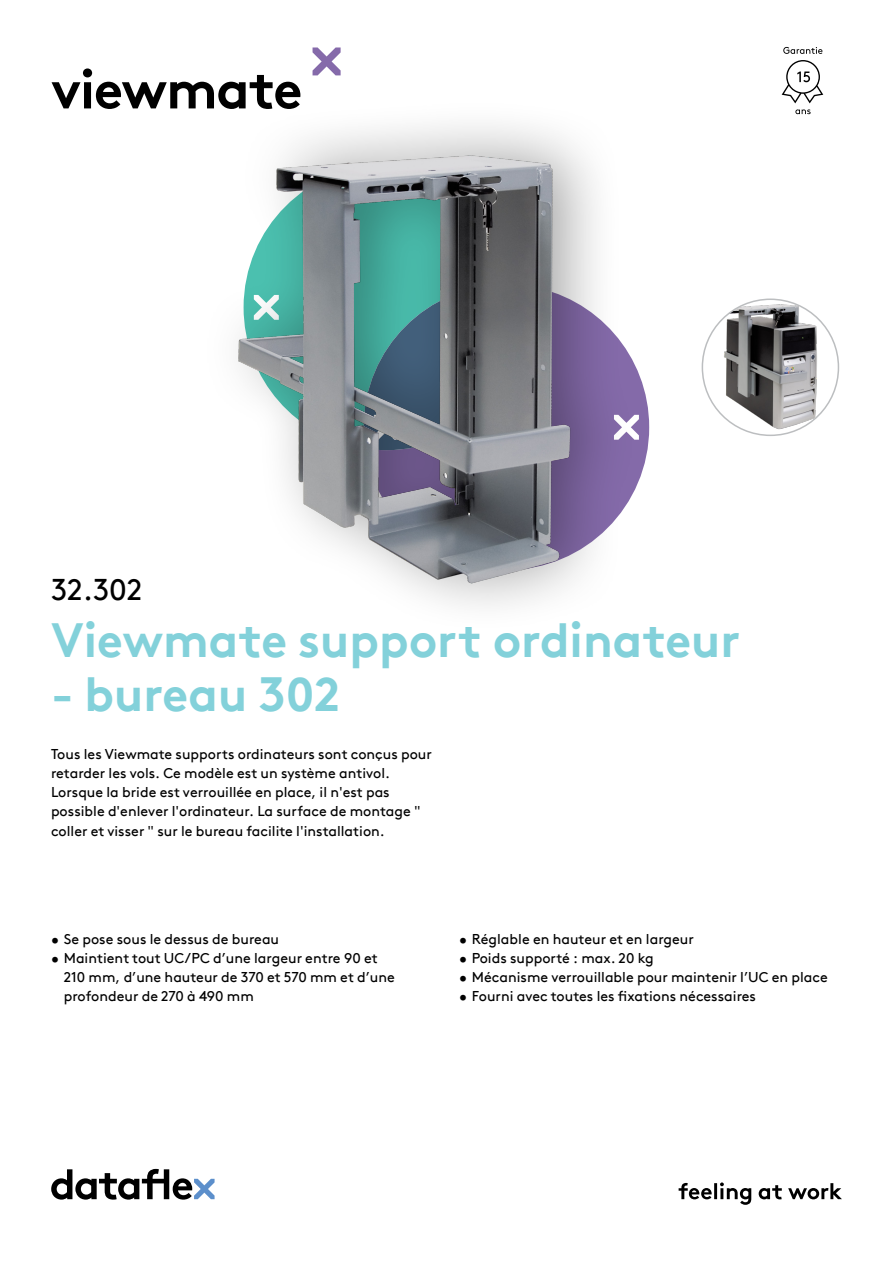
<style>
.page{position:relative;width:893px;height:1263px;background:#fff}
.page>*{position:absolute;margin:0;border:0;box-sizing:border-box;transform-origin:0 0}
.hoofdstuk{font:700 54px "Brown Pro TT";letter-spacing:-.02em;color:#000}
.productnaam{font:700 48px "Brown Pro TT";color:#83d1da}
.productnummer{font:30px "Brown Pro TT";color:#000}
.omschrijving{font:14.25px/19.2px "Brown Pro TT";color:#000}
</style>
<div class="page">
<svg style="left:639px;top:374px;width:10px;height:106px"></svg>
<svg style="left:51px;top:1169px;width:164px;height:30px"></svg>
<svg style="left:679px;top:1182px;width:163px;height:23px"></svg>
<svg style="left:313px;top:47px;width:28px;height:28px"></svg>
<img style="left:722px;top:301px;width:97px;height:134px">
<div style="left:199px;top:98px;width:440px;height:536px;background:#000;opacity:.35"></div>
<img style="left:226px;top:133px;width:357px;height:473px">
<svg style="left:782px;top:60px;width:41px;height:43px"></svg>
<svg style="left:783px;top:47px;width:39px;height:7px"></svg>
<svg style="left:795px;top:109px;width:16px;height:5px"></svg>
<p class="hoofdstuk" style="left:51px;top:46px;width:253px">viewmate</p>
<p class="productnummer" style="left:51px;top:566px;width:93px">32.302</p>
<p class="productnaam" style="left:51px;top:601px;width:690px">Viewmate support ordinateur</p>
<p class="productnaam" style="left:51px;top:655px;width:291px">- bureau 302</p>
<p class="omschrijving" style="left:51px;top:743px;width:382px">Tous les Viewmate supports ordinateurs sont conçus pour retarder les vols. Ce modèle est un système antivol.<br>Lorsque la bride est verrouillée en place, il n'est pas possible d'enlever l'ordinateur. La surface de montage " coller et visser " sur le bureau facilite l'installation.</p>
<p class="omschrijving" style="left:51px;top:928px;width:230px">• Se pose sous le dessus de bureau</p>
<p class="omschrijving" style="left:64px;top:947px;width:333px;text-indent:-13px">• Maintient tout UC/PC d’une largeur entre 90 et<br>210 mm, d’une hauteur de 370 et 570 mm et d’une profondeur de 270 à 490 mm</p>
<p class="omschrijving" style="left:459px;top:928px;width:236px">• Réglable en hauteur et en largeur</p>
<p class="omschrijving" style="left:459px;top:947px;width:196px">• Poids supporté : max. 20 kg</p>
<p class="omschrijving" style="left:459px;top:966px;width:370px">• Mécanisme verrouillable pour maintenir l’UC en place</p>
<p class="omschrijving" style="left:459px;top:986px;width:298px">• Fourni avec toutes les fixations nécessaires</p>
</div>
